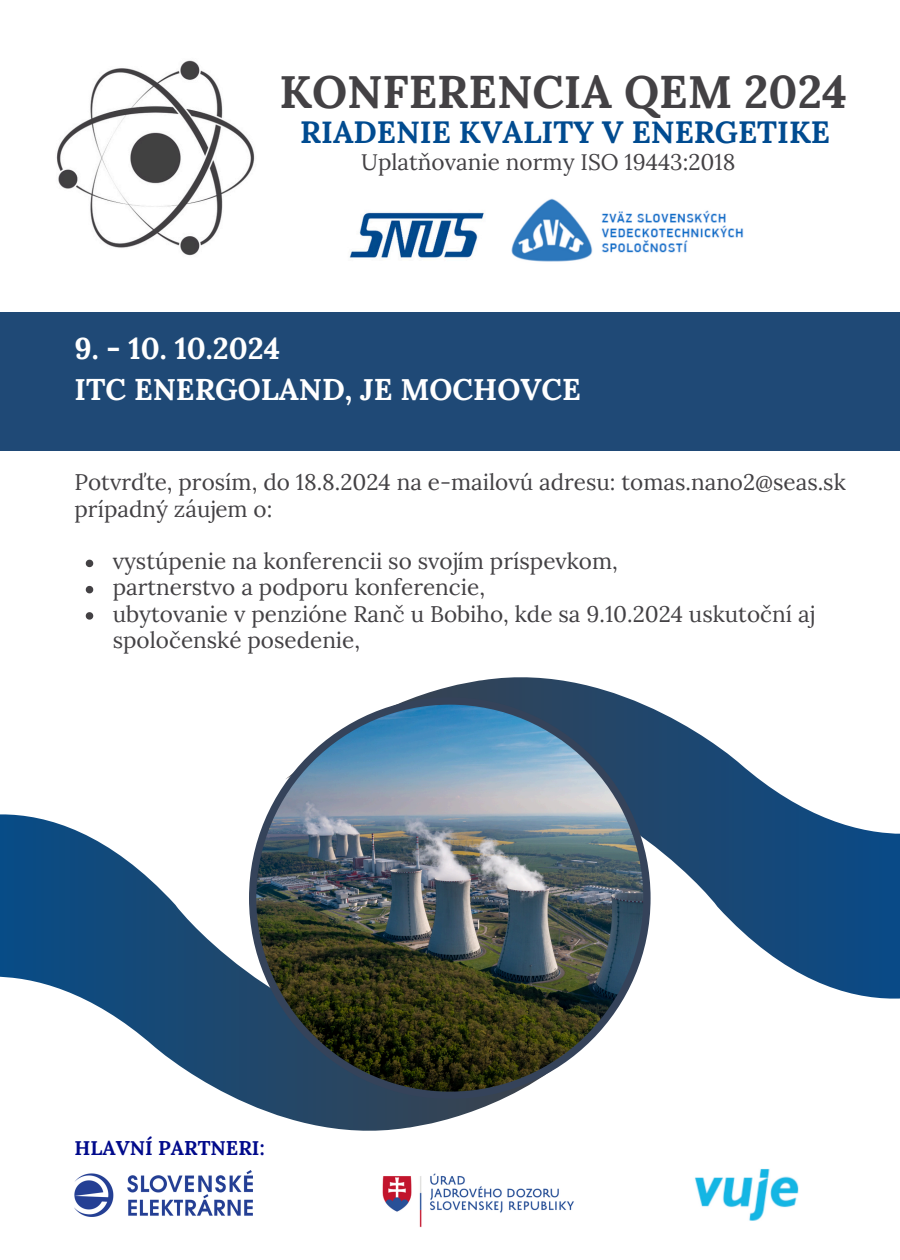
<style>
.page{position:relative;width:900px;height:1260px;background:#fff}
.page>*{position:absolute;margin:0;border:0;box-sizing:border-box;transform-origin:0 0}
.t1{font:700 45.75px "Lora";color:#434144}
.t2{font:700 30.75px "Lora";color:#004b90}
.t3{font:700 30px "Lora";color:#fff}
.t4{font:22.5px/26.2px "Lora";color:#434144}
.t5{font:700 19.75px "Lora";color:#000a8b}
</style>
<div class="page">
<svg style="left:0;top:814px;width:502px;height:317px"></svg>
<svg style="left:416px;top:677px;width:484px;height:322px"></svg>
<img style="left:249px;top:697px;width:402px;height:402px">
<img style="left:56px;top:60px;width:199px;height:196px">
<img style="left:75px;top:1170px;width:178px;height:47px">
<img style="left:694px;top:1169px;width:105px;height:52px">
<img style="left:382px;top:1173px;width:192px;height:55px">
<img style="left:349px;top:212px;width:135px;height:46px">
<img style="left:511px;top:198px;width:233px;height:64px">
<div style="left:0;top:313px;width:900px;height:138px;background:#1f4976"></div>
<svg style="left:86px;top:560px;width:7px;height:7px"></svg>
<svg style="left:86px;top:586px;width:7px;height:7px"></svg>
<svg style="left:86px;top:612px;width:7px;height:8px"></svg>
<h2 class="t1" style="left:280px;top:62px;width:569px">KONFERENCIA QEM 2024</h2>
<h2 class="t4" style="left:361px;top:149px;width:376px">Uplatňovanie normy ISO 19443:2018</h2>
<p class="t2" style="left:300px;top:112px;width:531px">RIADENIE KVALITY V ENERGETIKE</p>
<p class="t3" style="left:75px;top:329px;width:207px">9. - 10. 10.2024</p>
<p class="t3" style="left:75px;top:370px;width:508px">ITC ENERGOLAND, JE MOCHOVCE</p>
<p class="t4" style="left:75px;top:469px;width:773px">Potvrďte, prosím, do 18.8.2024 na e-mailovú adresu: tomas.nano2@seas.sk prípadný záujem o:</p>
<p class="t4" style="left:113px;top:548px;width:507px">vystúpenie na konferencii so svojím príspevkom,</p>
<p class="t4" style="left:113px;top:574px;width:374px">partnerstvo a podporu konferencie,</p>
<p class="t4" style="left:113px;top:600px;width:703px">ubytovanie v penzióne Ranč u Bobiho, kde sa 9.10.2024 uskutoční aj spoločenské posedenie,</p>
<h3 class="t5" style="left:75px;top:1135px;width:192px">HLAVNÍ PARTNERI:</h3>
</div>
